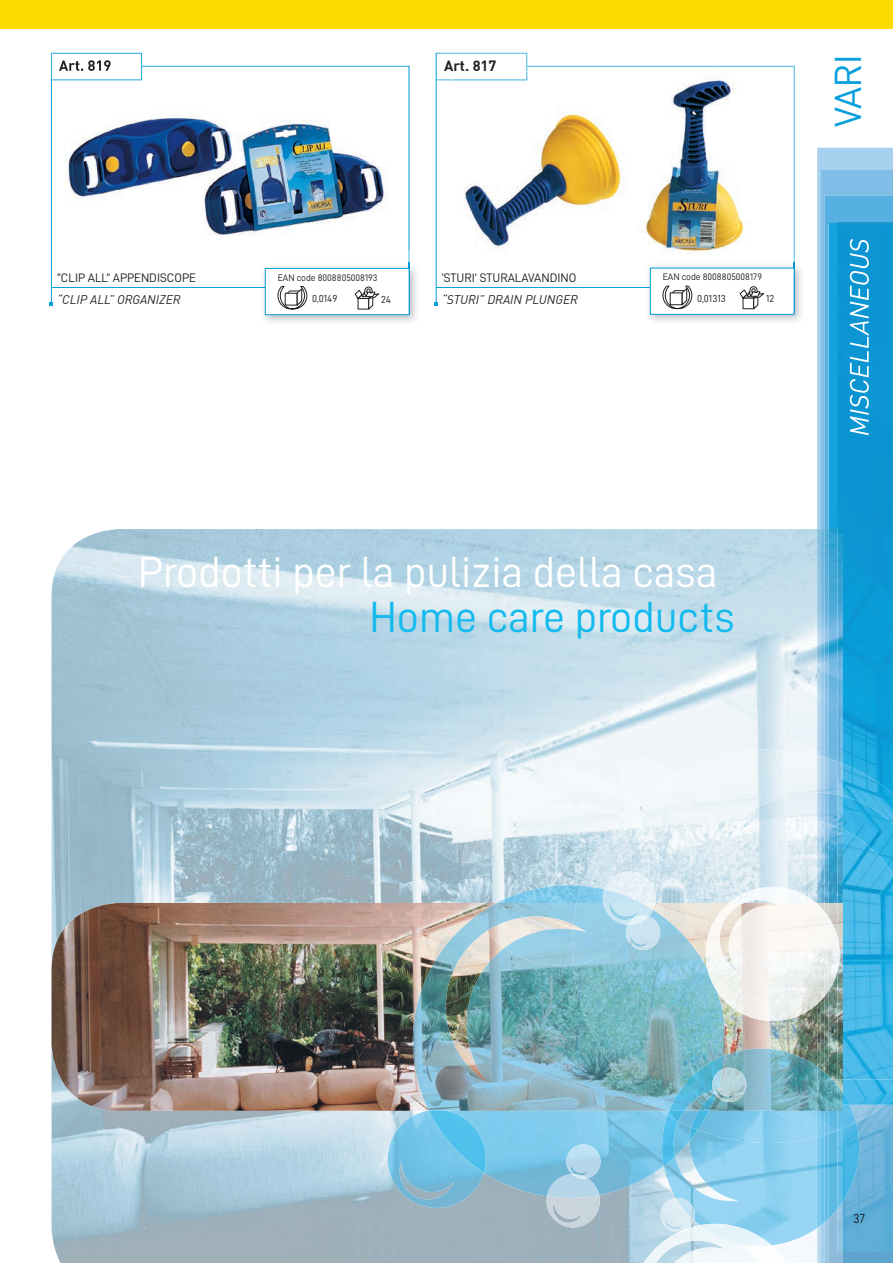
<style>
.page{position:relative;width:893px;height:1263px;background:#fff}
.page>*{position:absolute;margin:0;border:0;box-sizing:border-box;transform-origin:0 0}
.t1{font:43.8px "D DIN";color:#fff}
.t2{font:43.8px "D DIN";color:#12baee}
.t3{font:37.95px "D DIN";color:#069edb}
.t4{font:700 14.55px "DIN";color:#231f20}
.t5{font:13.2px "D DIN";color:#231f20}
.t6{font:12.45px "D DIN";color:#231f20}
.t7{font:italic 12.45px "DIN";color:#231f20}
.t8{font:10.2px "D DIN";color:#231f20}
.t9{font:9.45px "D DIN";color:#231f20}
</style>
<div class="page">
<div style="left:0;top:0;width:893px;height:29px;background:#ffdc01"></div>
<div style="left:843px;top:1252px;width:50px;height:11px;background:#5ea4cc"></div>
<svg style="left:817px;top:148px;width:76px;height:381px;background:#6ab9e5"></svg>
<hr style="left:51px;top:287px;width:216px;height:1px;background:#069edb">
<hr style="left:51px;top:53px;width:1px;height:253px;background:#069edb">
<svg style="left:51px;top:53px;width:3px;height:27px"></svg>
<img style="left:263px;top:263px;width:154px;height:59px">
<img style="left:409px;top:263px;width:1px;height:50px">
<div style="left:265px;top:268px;width:144px;height:47px;background:#fff;border:1px solid #069edb"></div>
<svg style="left:277px;top:286px;width:30px;height:23px"></svg>
<svg style="left:354px;top:286px;width:25px;height:24px"></svg>
<hr style="left:436px;top:287px;width:214px;height:1px;background:#069edb">
<hr style="left:436px;top:53px;width:1px;height:253px;background:#069edb">
<svg style="left:434px;top:302px;width:4px;height:4px"></svg>
<svg style="left:527px;top:66px;width:267px;height:196px"></svg>
<svg style="left:436px;top:53px;width:91px;height:27px"></svg>
<img style="left:648px;top:262px;width:154px;height:60px">
<img style="left:794px;top:262px;width:1px;height:51px">
<div style="left:650px;top:268px;width:144px;height:47px;background:#fff;border:1px solid #069edb"></div>
<svg style="left:662px;top:285px;width:30px;height:24px"></svg>
<svg style="left:739px;top:286px;width:25px;height:24px"></svg>
<img style="left:54px;top:52px;width:355px;height:147px">
<img style="left:142px;top:66px;width:267px;height:184px">
<img style="left:54px;top:53px;width:88px;height:27px">
<img style="left:59px;top:60px;width:52px;height:11px">
<img style="left:453px;top:72px;width:327px;height:183px">
<img style="left:453px;top:72px;width:74px;height:8px">
<img style="left:843px;top:874px;width:50px;height:378px">
<svg style="left:885px;top:1099px;width:8px;height:6px"></svg>
<img style="left:837px;top:223px;width:56px;height:651px">
<img style="left:837px;top:224px;width:56px;height:1px">
<img style="left:850px;top:415px;width:19px;height:20px">
<img style="left:850px;top:395px;width:19px;height:20px">
<img style="left:850px;top:379px;width:19px;height:14px">
<img style="left:850px;top:351px;width:19px;height:26px">
<img style="left:850px;top:336px;width:19px;height:12px">
<img style="left:850px;top:239px;width:19px;height:97px">
<img style="left:817px;top:1228px;width:3px;height:35px">
<img style="left:820px;top:1226px;width:4px;height:37px">
<img style="left:824px;top:1222px;width:5px;height:41px">
<img style="left:837px;top:1209px;width:6px;height:43px">
<img style="left:52px;top:529px;width:407px;height:374px">
<img style="left:459px;top:529px;width:358px;height:220px">
<img style="left:52px;top:1111px;width:50px;height:152px">
<img style="left:102px;top:1111px;width:334px;height:152px">
<img style="left:820px;top:529px;width:9px;height:226px">
<img style="left:829px;top:529px;width:8px;height:229px">
<img style="left:817px;top:529px;width:3px;height:226px">
<img style="left:837px;top:529px;width:6px;height:232px">
<img style="left:436px;top:744px;width:289px;height:519px">
<img style="left:52px;top:903px;width:417px;height:208px">
<img style="left:849px;top:1104px;width:37px;height:19px">
<img style="left:641px;top:749px;width:176px;height:154px">
<img style="left:817px;top:755px;width:12px;height:148px">
<img style="left:829px;top:758px;width:8px;height:311px">
<img style="left:837px;top:761px;width:6px;height:324px">
<img style="left:656px;top:810px;width:117px;height:93px">
<img style="left:780px;top:1021px;width:37px;height:28px">
<img style="left:820px;top:903px;width:4px;height:166px">
<img style="left:824px;top:903px;width:5px;height:166px">
<img style="left:817px;top:903px;width:3px;height:163px">
<img style="left:656px;top:903px;width:124px;height:146px">
<img style="left:462px;top:768px;width:158px;height:135px">
<img style="left:581px;top:806px;width:78px;height:87px">
<img style="left:421px;top:780px;width:76px;height:82px">
<img style="left:462px;top:792px;width:49px;height:71px">
<img style="left:486px;top:740px;width:50px;height:45px">
<img style="left:506px;top:773px;width:26px;height:12px">
<img style="left:484px;top:1111px;width:180px;height:85px">
<img style="left:411px;top:916px;width:162px;height:195px">
<svg style="left:661px;top:1111px;width:6px;height:4px"></svg>
<img style="left:573px;top:910px;width:152px;height:201px">
<img style="left:497px;top:885px;width:84px;height:18px">
<img style="left:475px;top:903px;width:97px;height:62px">
<img style="left:577px;top:886px;width:27px;height:17px">
<img style="left:572px;top:903px;width:67px;height:62px">
<img style="left:678px;top:1127px;width:12px;height:3px">
<img style="left:678px;top:1111px;width:13px;height:16px">
<img style="left:619px;top:758px;width:52px;height:44px">
<img style="left:635px;top:775px;width:38px;height:36px">
<img style="left:620px;top:788px;width:15px;height:18px">
<svg style="left:630px;top:802px;width:11px;height:8px"></svg>
<img style="left:507px;top:775px;width:29px;height:26px">
<img style="left:507px;top:772px;width:21px;height:2px">
<img style="left:507px;top:774px;width:23px;height:12px">
<img style="left:843px;top:1123px;width:20px;height:78px">
<img style="left:664px;top:1130px;width:153px;height:115px">
<img style="left:817px;top:1104px;width:3px;height:124px">
<img style="left:820px;top:1111px;width:4px;height:115px">
<img style="left:824px;top:1111px;width:5px;height:111px">
<img style="left:829px;top:1134px;width:8px;height:84px">
<img style="left:837px;top:1131px;width:6px;height:78px">
<img style="left:843px;top:1105px;width:13px;height:23px">
<img style="left:698px;top:1111px;width:119px;height:32px">
<img style="left:829px;top:1111px;width:8px;height:23px">
<img style="left:837px;top:1111px;width:6px;height:20px">
<img style="left:709px;top:1049px;width:108px;height:62px">
<img style="left:820px;top:1085px;width:17px;height:8px">
<svg style="left:820px;top:1069px;width:17px;height:16px"></svg>
<img style="left:817px;top:1066px;width:3px;height:38px">
<svg style="left:820px;top:1093px;width:29px;height:18px"></svg>
<img style="left:837px;top:1085px;width:6px;height:19px">
<img style="left:661px;top:1115px;width:17px;height:51px">
<img style="left:667px;top:1111px;width:17px;height:10px">
<img style="left:669px;top:1055px;width:56px;height:56px">
<img style="left:690px;top:1127px;width:8px;height:14px">
<img style="left:691px;top:1111px;width:18px;height:19px">
<img style="left:698px;top:1091px;width:19px;height:20px">
<img style="left:383px;top:1111px;width:101px;height:97px">
<img style="left:429px;top:1111px;width:57px;height:61px">
<svg style="left:428px;top:1110px;width:18px;height:1px"></svg>
<img style="left:546px;top:1195px;width:56px;height:32px">
<img style="left:547px;top:1174px;width:52px;height:24px">
<img style="left:565px;top:1144px;width:37px;height:34px">
<img style="left:572px;top:1174px;width:15px;height:5px">
<img style="left:659px;top:1198px;width:35px;height:27px">
<img style="left:676px;top:1198px;width:19px;height:22px">
<img style="left:604px;top:871px;width:52px;height:32px">
<img style="left:602px;top:889px;width:39px;height:14px">
<img style="left:603px;top:903px;width:38px;height:22px">
<img style="left:716px;top:1068px;width:32px;height:34px">
<img style="left:711px;top:1069px;width:12px;height:21px">
<svg style="left:713px;top:1087px;width:11px;height:8px"></svg>
<img style="left:627px;top:916px;width:35px;height:34px">
<img style="left:625px;top:921px;width:18px;height:18px">
<svg style="left:641px;top:903px;width:15px;height:18px"></svg>
<img style="left:628px;top:916px;width:18px;height:9px">
<img style="left:729px;top:887px;width:87px;height:16px">
<img style="left:705px;top:903px;width:112px;height:118px">
<img style="left:820px;top:907px;width:4px;height:94px">
<img style="left:824px;top:911px;width:5px;height:85px">
<img style="left:829px;top:917px;width:8px;height:74px">
<img style="left:817px;top:904px;width:3px;height:100px">
<img style="left:837px;top:937px;width:3px;height:34px">
<img style="left:707px;top:968px;width:10px;height:23px">
<img style="left:644px;top:1225px;width:143px;height:38px">
<img style="left:700px;top:1224px;width:71px;height:22px">
<svg style="left:678px;top:1228px;width:11px;height:4px"></svg>
<p class="t4" style="left:444px;top:56px;width:54px">Art. 817</p>
<h2 class="t3" style="left:827px;top:127px;width:74px;rotate:-90deg">VARI</h2>
<p class="t6" style="left:57px;top:271px;width:140px">“CLIP ALL” APPENDISCOPE</p>
<p class="t7" style="left:57px;top:292px;width:125px">“CLIP ALL” ORGANIZER</p>
<p class="t8" style="left:312px;top:293px;width:27px">0,0149</p>
<p class="t8" style="left:381px;top:294px;width:11px">24</p>
<p class="t9" style="left:278px;top:272px;width:101px">EAN code 8008805008193</p>
<p class="t6" style="left:442px;top:271px;width:136px">‘STURI’ STURALAVANDINO</p>
<p class="t7" style="left:442px;top:292px;width:138px">“STURI” DRAIN PLUNGER</p>
<p class="t9" style="left:663px;top:272px;width:101px">EAN code 8008805008179</p>
<p class="t8" style="left:697px;top:293px;width:30px">0,01313</p>
<p class="t8" style="left:766px;top:293px;width:10px">12</p>
<h1 class="t1" style="left:138px;top:548px;width:581px">Prodotti per la pulizia della casa</h1>
<h1 class="t2" style="left:369px;top:593px;width:367px">Home care products</h1>
<p class="t5" style="left:853px;top:1211px;width:14px">37</p>
</div>
